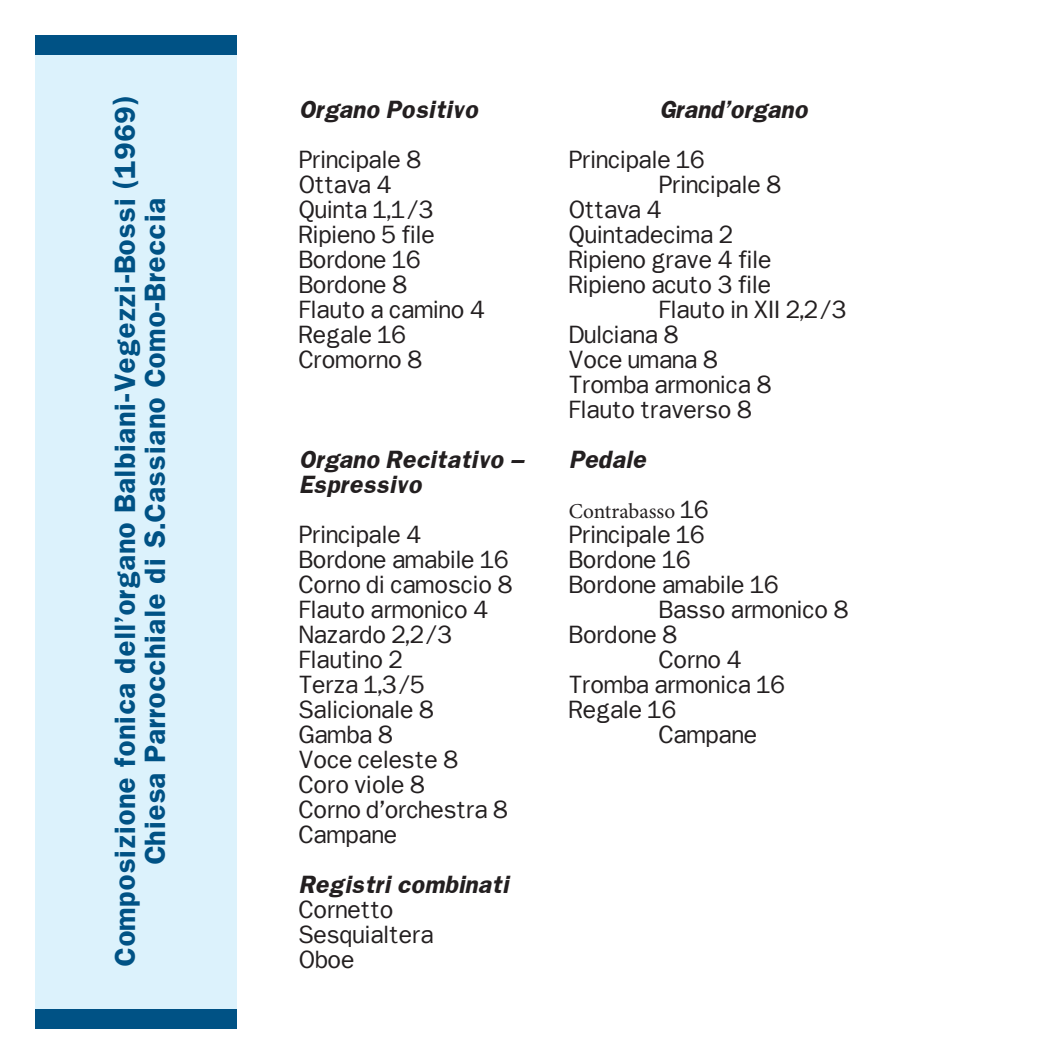
<style>
.page{position:relative;width:1063px;height:1063px;background:#fff}
.page>*{position:absolute;margin:0;border:0;box-sizing:border-box;transform-origin:0 0}
.t1{font:700 25px "Franklin";color:#005285}
.t2{font:21.25px/25px "Franklin";color:#231f20}
.t3{font:italic 700 21.25px "Franklin";color:#231f20}
.t4{font:21.25px "Minion Pro";color:#231f20}
.s1{font-family:"Franklin"}
</style>
<div class="page">
<div style="left:35px;top:35px;width:202px;height:994px;background:#dcf2fc"></div>
<div style="left:35px;top:1009px;width:202px;height:20px;background:#005285"></div>
<div style="left:35px;top:35px;width:202px;height:20px;background:#005285"></div>
<p class="t1" style="left:108px;top:967px;width:872px;rotate:-90deg">Composizione fonica dell’organo Balbiani-Vegezzi-Bossi (1969)</p>
<p class="t1" style="left:138px;top:865px;width:669px;rotate:-90deg">Chiesa Parrocchiale di S.Cassiano Como-Breccia</p>
<p class="t3" style="left:299px;top:96px;width:181px">Organo Positivo</p>
<p class="t3" style="left:659px;top:96px;width:150px">Grand’organo</p>
<p class="t2" style="left:299px;top:147px;width:124px">Principale 8</p>
<p class="t2" style="left:569px;top:147px;width:137px">Principale 16</p>
<p class="t2" style="left:299px;top:172px;width:95px">Ottava 4</p>
<p class="t2" style="left:659px;top:172px;width:124px">Principale 8</p>
<p class="t2" style="left:299px;top:197px;width:136px">Quinta 1,1/3</p>
<p class="t2" style="left:569px;top:197px;width:95px">Ottava 4</p>
<p class="t2" style="left:299px;top:222px;width:138px">Ripieno 5 file</p>
<p class="t2" style="left:569px;top:222px;width:166px">Quintadecima 2</p>
<p class="t2" style="left:299px;top:247px;width:123px">Bordone 16</p>
<p class="t2" style="left:569px;top:247px;width:204px">Ripieno grave 4 file</p>
<p class="t2" style="left:299px;top:272px;width:110px">Bordone 8</p>
<p class="t2" style="left:569px;top:272px;width:204px">Ripieno acuto 3 file</p>
<p class="t2" style="left:299px;top:297px;width:188px">Flauto a camino 4</p>
<p class="t2" style="left:659px;top:297px;width:189px">Flauto in XII 2,2/3</p>
<p class="t2" style="left:299px;top:322px;width:109px">Regale 16</p>
<p class="t2" style="left:569px;top:322px;width:111px">Dulciana 8</p>
<p class="t2" style="left:299px;top:347px;width:125px">Cromorno 8</p>
<p class="t2" style="left:569px;top:347px;width:204px">Voce umana 8<br>Tromba armonica 8<br>Flauto traverso 8</p>
<p class="t3" style="left:299px;top:446px;width:227px">Organo Recitativo –</p>
<p class="t3" style="left:569px;top:446px;width:79px">Pedale</p>
<p class="t3" style="left:299px;top:471px;width:124px">Espressivo</p>
<p class="t4" style="left:569px;top:497px;width:141px">Contrabasso <span class="s1">16</span></p>
<p class="t2" style="left:299px;top:522px;width:124px">Principale 4</p>
<p class="t2" style="left:569px;top:522px;width:137px">Principale 16</p>
<p class="t2" style="left:299px;top:547px;width:211px">Bordone amabile 16</p>
<p class="t2" style="left:569px;top:547px;width:123px">Bordone 16</p>
<p class="t2" style="left:299px;top:572px;width:215px">Corno di camoscio 8</p>
<p class="t2" style="left:569px;top:572px;width:211px">Bordone amabile 16</p>
<p class="t2" style="left:299px;top:597px;width:191px">Flauto armonico 4</p>
<p class="t2" style="left:659px;top:597px;width:191px">Basso armonico 8</p>
<p class="t2" style="left:299px;top:622px;width:155px">Nazardo 2,2/3</p>
<p class="t2" style="left:569px;top:622px;width:110px">Bordone 8</p>
<p class="t2" style="left:299px;top:647px;width:105px">Flautino 2</p>
<p class="t2" style="left:659px;top:647px;width:85px">Corno 4</p>
<p class="t2" style="left:299px;top:672px;width:127px">Terza 1,3/5</p>
<p class="t2" style="left:569px;top:672px;width:218px">Tromba armonica 16</p>
<p class="t2" style="left:299px;top:697px;width:137px">Salicionale 8</p>
<p class="t2" style="left:569px;top:697px;width:109px">Regale 16</p>
<p class="t2" style="left:299px;top:722px;width:96px">Gamba 8</p>
<p class="t2" style="left:659px;top:722px;width:100px">Campane</p>
<p class="t2" style="left:299px;top:747px;width:211px">Voce celeste 8<br>Coro viole 8<br>Corno d’orchestra 8<br>Campane</p>
<p class="t3" style="left:299px;top:871px;width:211px">Registri combinati</p>
<p class="t2" style="left:299px;top:897px;width:136px">Cornetto<br>Sesquialtera</p>
<p class="t2" style="left:299px;top:947px;width:57px">Oboe</p>
</div>
